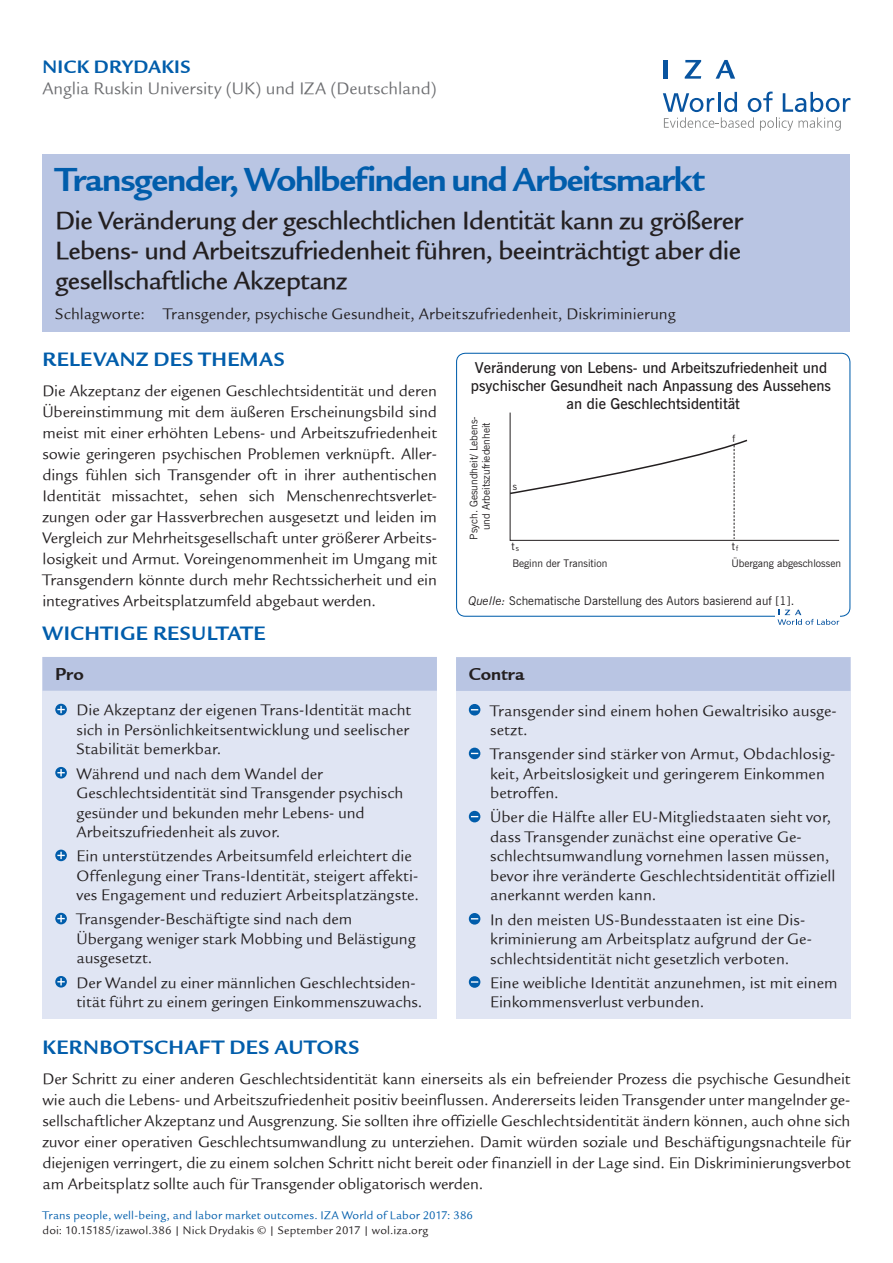
<style>
.page{position:relative;width:893px;height:1263px;background:#fff}
.page>*{position:absolute;margin:0;border:0;box-sizing:border-box;transform-origin:0 0}
.Cover__Title{font:36px "Legacy Sans ITCTT Bold";letter-spacing:-.03em;color:#015dab}
.Cover__Subtitle{font:27px/30px "Legacy Sans Md ITCTT Medium";letter-spacing:-.02em;color:#231f20;text-align:justify}
.Cover__Header{font:21px "Legacy Sans ITCTT Bold";letter-spacing:.02em;color:#015dab}
.Cover__AuthorName{font:19.5px "Legacy Sans ITCTT Bold";letter-spacing:.02em;color:#015dab}
.Cover__Pro_Con_Heade{font:18.75px "Legacy Sans ITCTT Bold";color:#231f20}
.Cover__Affiliation{font:18px "Legacy Sans ITCTT Book";color:#6c6d70}
.Cover__Bodytext{font:16.5px/21px "Legacy Sans ITCTT Book";letter-spacing:-.005em;color:#231f20;text-align:justify}
.Cover__Pro_Con_Bulle{font:16.5px/19.5px "Legacy Sans ITCTT Book";color:#231f20}
.Cover__Keywords{font:16.5px "Legacy Sans ITCTT Book";letter-spacing:.005em;color:#231f20}
.t1{font:600 15px/18px "News Gothic BT";color:#231f20;text-align:center}
.Cover__DOI_Title{font:12px "Legacy Sans ITCTT Book";letter-spacing:.015em;color:#015dab}
.Cover__DOI_Informati{font:12px "Legacy Sans ITCTT Book";letter-spacing:.015em;color:#231f20}
.t2{font:12px "News Gothic BT";letter-spacing:.005em;color:#231f20}
.t3{font:10.5px/12.6px "News Gothic BT";color:#231f20;text-align:center}
.t4{font:9.9px "News Gothic BT";color:#231f20}
.s1{font-style:italic}
</style>
<div class="page">
<svg style="left:663px;top:92px;width:187px;height:39px"></svg>
<hr style="left:664px;top:60px;width:4px;height:19px;background:#0854a0">
<svg style="left:685px;top:60px;width:16px;height:19px"></svg>
<svg style="left:716px;top:60px;width:19px;height:19px"></svg>
<div style="left:43px;top:154px;width:807px;height:177px;background:#b9c5e3"></div>
<div style="left:43px;top:657px;width:394px;height:362px;background:#e0e5f3"></div>
<div style="left:43px;top:657px;width:394px;height:34px;background:#b9c5e3"></div>
<svg style="left:55px;top:704px;width:12px;height:11px"></svg>
<svg style="left:57px;top:706px;width:8px;height:7px"></svg>
<svg style="left:55px;top:767px;width:12px;height:11px"></svg>
<svg style="left:57px;top:769px;width:8px;height:7px"></svg>
<svg style="left:55px;top:850px;width:12px;height:11px"></svg>
<svg style="left:57px;top:852px;width:8px;height:7px"></svg>
<svg style="left:55px;top:913px;width:12px;height:11px"></svg>
<svg style="left:57px;top:915px;width:8px;height:7px"></svg>
<svg style="left:55px;top:976px;width:12px;height:11px"></svg>
<svg style="left:57px;top:978px;width:8px;height:7px"></svg>
<div style="left:456px;top:657px;width:394px;height:362px;background:#e0e5f3"></div>
<div style="left:456px;top:657px;width:394px;height:34px;background:#b9c5e3"></div>
<svg style="left:469px;top:704px;width:11px;height:11px"></svg>
<svg style="left:469px;top:748px;width:11px;height:11px"></svg>
<svg style="left:469px;top:811px;width:11px;height:11px"></svg>
<svg style="left:469px;top:913px;width:11px;height:11px"></svg>
<div style="left:469px;top:976px;width:11px;height:12px;background:#015dab;border-radius:50%"></div>
<svg style="left:471px;top:981px;width:7px;height:2px"></svg>
<div style="left:456px;top:353px;width:394px;height:264px;border:1px solid #015dab;border-radius:9px"></div>
<div style="left:776px;top:609px;width:64px;height:17px;background:#fff"></div>
<svg style="left:777px;top:610px;width:62px;height:15px"></svg>
<svg style="left:509px;top:412px;width:331px;height:129px"></svg>
<p class="Cover__AuthorName" style="left:43px;top:55px;width:150px">NICK DRYDAKIS</p>
<p class="Cover__Affiliation" style="left:43px;top:79px;width:396px">Anglia Ruskin University (UK) und IZA (Deutschland)</p>
<p class="Cover__Title" style="left:55px;top:159px;width:651px">Transgender, Wohlbefinden und Arbeitsmarkt</p>
<p class="Cover__Subtitle" style="left:55px;top:206px;width:689px">Die Veränderung der geschlechtlichen Identität kann zu größerer Lebens- und Arbeitszufriedenheit führen, beeinträchtigt aber die gesellschaftliche Akzeptanz</p>
<p class="Cover__Keywords" style="left:55px;top:304px;width:622px">Schlagworte: Transgender, psychische Gesundheit, Arbeitszufriedenheit, Diskriminierung</p>
<p class="Cover__Header" style="left:43px;top:347px;width:244px">RELEVANZ DES THEMAS</p>
<p class="Cover__Bodytext" style="left:43px;top:380px;width:396px">Die Akzeptanz der eigenen Geschlechtsidentität und deren Übereinstimmung mit dem äußeren Erscheinungsbild sind meist mit einer erhöhten Lebens- und Arbeitszufriedenheit sowie geringeren psychischen Problemen verknüpft. Aller&shy;dings fühlen sich Transgender oft in ihrer authentischen Identität missachtet, sehen sich Menschenrechtsverlet&shy;zungen oder gar Hassverbrechen ausgesetzt und leiden im Vergleich zur Mehrheitsgesellschaft unter größerer Arbeits&shy;losigkeit und Armut. Voreingenommenheit im Umgang mit Transgendern könnte durch mehr Rechtssicherheit und ein integratives Arbeitsplatzumfeld abgebaut werden.</p>
<p class="Cover__Header" style="left:43px;top:621px;width:225px">WICHTIGE RESULTATE</p>
<p class="Cover__Pro_Con_Heade" style="left:55px;top:663px;width:30px">Pro</p>
<p class="Cover__Pro_Con_Bulle" style="left:77px;top:700px;width:336px">Die Akzeptanz der eigenen Trans-Identität macht sich in Persönlichkeitsentwicklung und seelischer<br>Stabilität bemerkbar.</p>
<p class="Cover__Pro_Con_Bulle" style="left:77px;top:764px;width:328px">Während und nach dem Wandel der Geschlechtsidentität sind Transgender psychisch gesünder und bekunden mehr Lebens- und Arbeitszufriedenheit als zuvor.</p>
<p class="Cover__Pro_Con_Bulle" style="left:77px;top:846px;width:344px">Ein unterstützendes Arbeitsumfeld erleichtert die<br>Offenlegung einer Trans-Identität, steigert affekti&shy;ves Engagement und reduziert Arbeitsplatzängste.</p>
<p class="Cover__Pro_Con_Bulle" style="left:77px;top:909px;width:341px">Transgender-Beschäftigte sind nach dem<br>Übergang weniger stark Mobbing und Belästigung ausgesetzt.</p>
<p class="Cover__Pro_Con_Bulle" style="left:77px;top:973px;width:347px">Der Wandel zu einer männlichen Geschlechtsiden&shy;tität führt zu einem geringen Einkommenszuwachs.</p>
<p class="t1" style="left:471px;top:359px;width:362px">Veränderung von Lebens- und Arbeitszufriedenheit und psychischer Gesundheit nach Anpassung des Aussehens an die Geschlechtsidentität</p>
<p class="t3" style="left:467px;top:540px;width:125px;rotate:-90deg">Psych. Gesundheit/ Lebens&shy;und Arbeitszufriedenheit</p>
<p class="t4" style="left:513px;top:480px;width:6px">s</p>
<p class="t3" style="left:511px;top:539px;width:9px">t<sub>s</sub></p>
<p class="t4" style="left:733px;top:432px;width:4px">f</p>
<p class="t3" style="left:732px;top:539px;width:8px">t<sub>f</sub></p>
<p class="t3" style="left:512px;top:556px;width:96px">Beginn der Transition</p>
<p class="t3" style="left:731px;top:556px;width:111px">Übergang abgeschlossen</p>
<p class="t2" style="left:468px;top:593px;width:327px"><span class="s1">Quelle:</span> Schematische Darstellung des Autors basierend auf [1].</p>
<p class="Cover__Pro_Con_Heade" style="left:469px;top:664px;width:57px">Contra</p>
<p class="Cover__Pro_Con_Bulle" style="left:490px;top:701px;width:348px">Transgender sind einem hohen Gewaltrisiko ausge&shy;setzt.</p>
<p class="Cover__Pro_Con_Bulle" style="left:490px;top:744px;width:347px">Transgender sind stärker von Armut, Obdachlosig&shy;keit, Arbeitslosigkeit und geringerem Einkommen betroffen.</p>
<p class="Cover__Pro_Con_Bulle" style="left:490px;top:808px;width:347px">Über die Hälfte aller EU-Mitgliedstaaten sieht vor, dass Transgender zunächst eine operative Ge&shy;schlechtsumwandlung vornehmen lassen müssen, bevor ihre veränderte Geschlechtsidentität offiziell anerkannt werden kann.</p>
<p class="Cover__Pro_Con_Bulle" style="left:490px;top:910px;width:323px">In den meisten US-Bundesstaaten ist eine Dis&shy;kriminierung am Arbeitsplatz aufgrund der Ge&shy;schlechtsidentität nicht gesetzlich verboten.</p>
<p class="Cover__Pro_Con_Bulle" style="left:490px;top:973px;width:349px">Eine weibliche Identität anzunehmen, ist mit einem<br>Einkommensverlust verbunden.</p>
<p class="Cover__Header" style="left:43px;top:1035px;width:319px">KERNBOTSCHAFT DES AUTORS</p>
<p class="Cover__Bodytext" style="left:43px;top:1068px;width:809px">Der Schritt zu einer anderen Geschlechtsidentität kann einerseits als ein befreiender Prozess die psychische Gesundheit wie auch die Lebens- und Arbeitszufriedenheit positiv beeinflussen. Andererseits leiden Transgender unter mangelnder ge&shy;sellschaftlicher Akzeptanz und Ausgrenzung. Sie sollten ihre offizielle Geschlechtsidentität ändern können, auch ohne sich zuvor einer operativen Geschlechtsumwandlung zu unterziehen. Damit würden soziale und Beschäftigungsnachteile für diejenigen verringert, die zu einem solchen Schritt nicht bereit oder finanziell in der Lage sind. Ein Diskriminierungsverbot am Arbeitsplatz sollte auch für Transgender obligatorisch werden.</p>
<p class="Cover__DOI_Title" style="left:43px;top:1209px;width:432px">Trans people, well-being, and labor market outcomes. IZA World of Labor 2017: 386</p>
<p class="Cover__DOI_Informati" style="left:43px;top:1224px;width:387px">doi: 10.15185/izawol.386 | Nick Drydakis © | September 2017 | wol.iza.org</p>
</div>
